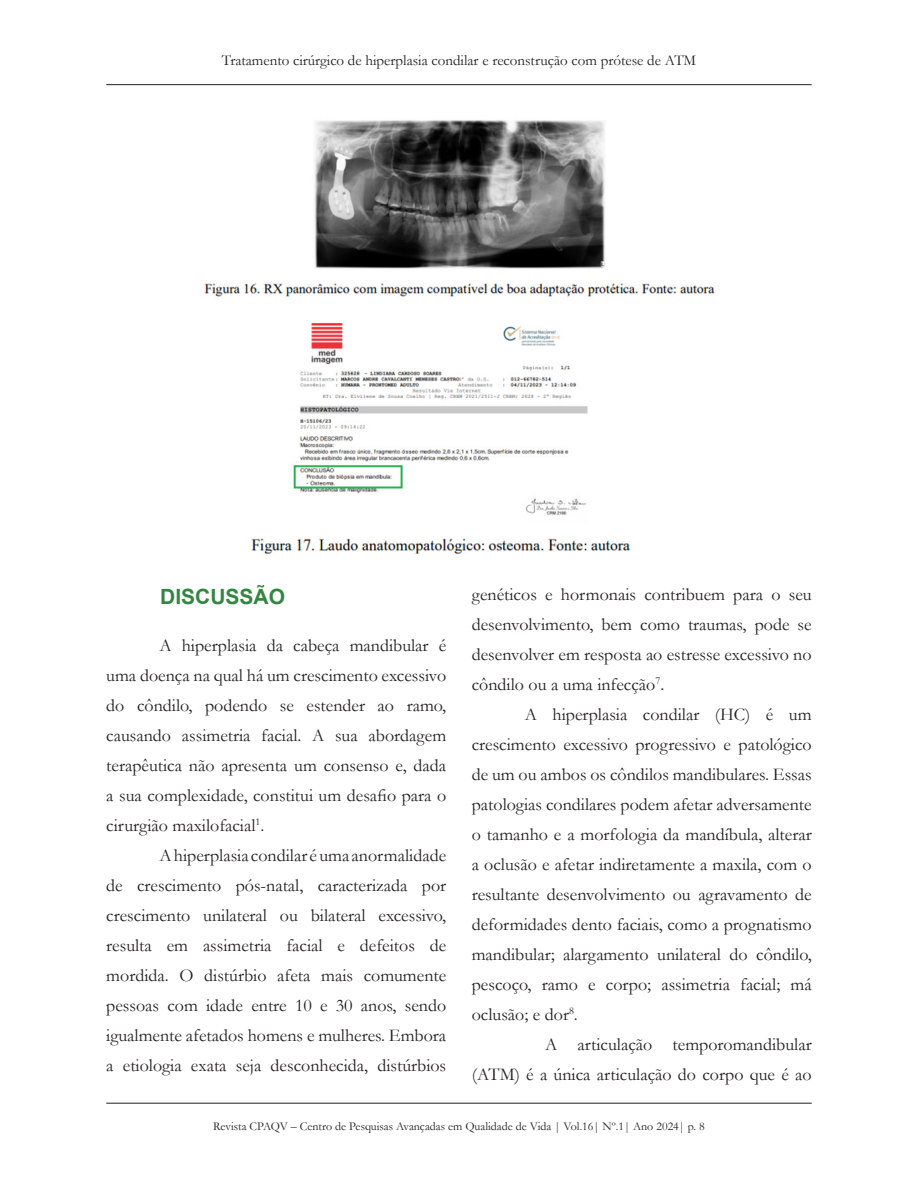
<style>
.page{position:relative;width:918px;height:1188px;background:#fff}
.page>*{position:absolute;margin:0;border:0;box-sizing:border-box;transform-origin:0 0}
.titulo{font:700 21px "Arial";color:#32863f}
.texto{font:18px/30px "Garamond";color:#231f20;text-align:justify}
.t1{font:15px "Garamond";color:#231f20}
.t2{font:12px "Garamond";color:#231f20}
</style>
<div class="page">
<hr style="left:106px;top:84px;width:706px;height:1px;background:#231f20">
<hr style="left:106px;top:1103px;width:706px;height:1px;background:#231f20">
<img style="left:204px;top:120px;width:511px;height:434px">
<p class="t1" style="left:222px;top:50px;width:476px">Tratamento cirúrgico de hiperplasia condilar e reconstrução com prótese de ATM</p>
<p class="titulo" style="left:160px;top:582px;width:126px">DISCUSSÃO</p>
<p class="texto" style="left:106px;top:630px;width:341px;text-indent:53px">A hiperplasia da cabeça mandibular é uma doença na qual há um crescimento excessivo do côndilo, podendo se estender ao ramo, causando assimetria facial. A sua abordagem terapêutica não apresenta um consenso e, dada a sua complexidade, constitui um desafio para o cirurgião maxilofacial<sup>1</sup>.</p>
<p class="texto" style="left:106px;top:840px;width:341px;text-indent:53px">A hiperplasia condilar é uma anormalidade de crescimento pós-natal, caracterizada por crescimento unilateral ou bilateral excessivo, resulta em assimetria facial e defeitos de mordida. O distúrbio afeta mais comumente pessoas com idade entre 10 e 30 anos, sendo igualmente afetados homens e mulheres. Embora a etiologia exata seja desconhecida, distúrbios</p>
<p class="texto" style="left:472px;top:579px;width:341px">genéticos e hormonais contribuem para o seu desenvolvimento, bem como traumas, pode se desenvolver em resposta ao estresse excessivo no côndilo ou a uma infecção<sup>7</sup>.</p>
<p class="texto" style="left:472px;top:699px;width:341px;text-indent:53px">A hiperplasia condilar (HC) é um crescimento excessivo progressivo e patológico de um ou ambos os côndilos mandibulares. Essas patologias condilares podem afetar adversamente o tamanho e a morfologia da mandíbula, alterar a oclusão e afetar indiretamente a maxila, com o resultante desenvolvimento ou agravamento de deformidades dento faciais, como a prognatismo mandibular; alargamento unilateral do côndilo, pescoço, ramo e corpo; assimetria facial; má oclusão; e dor<sup>8</sup>.</p>
<p class="texto" style="left:472px;top:1029px;width:341px;text-align:right">A articulação temporomandibular<br>(ATM) é a única articulação do corpo que é ao</p>
<p class="t2" style="left:213px;top:1119px;width:493px">Revista CPAQV – Centro de Pesquisas Avançadas em Qualidade de Vida | Vol.16| Nº.1| Ano 2024| p. 8</p>
</div>
